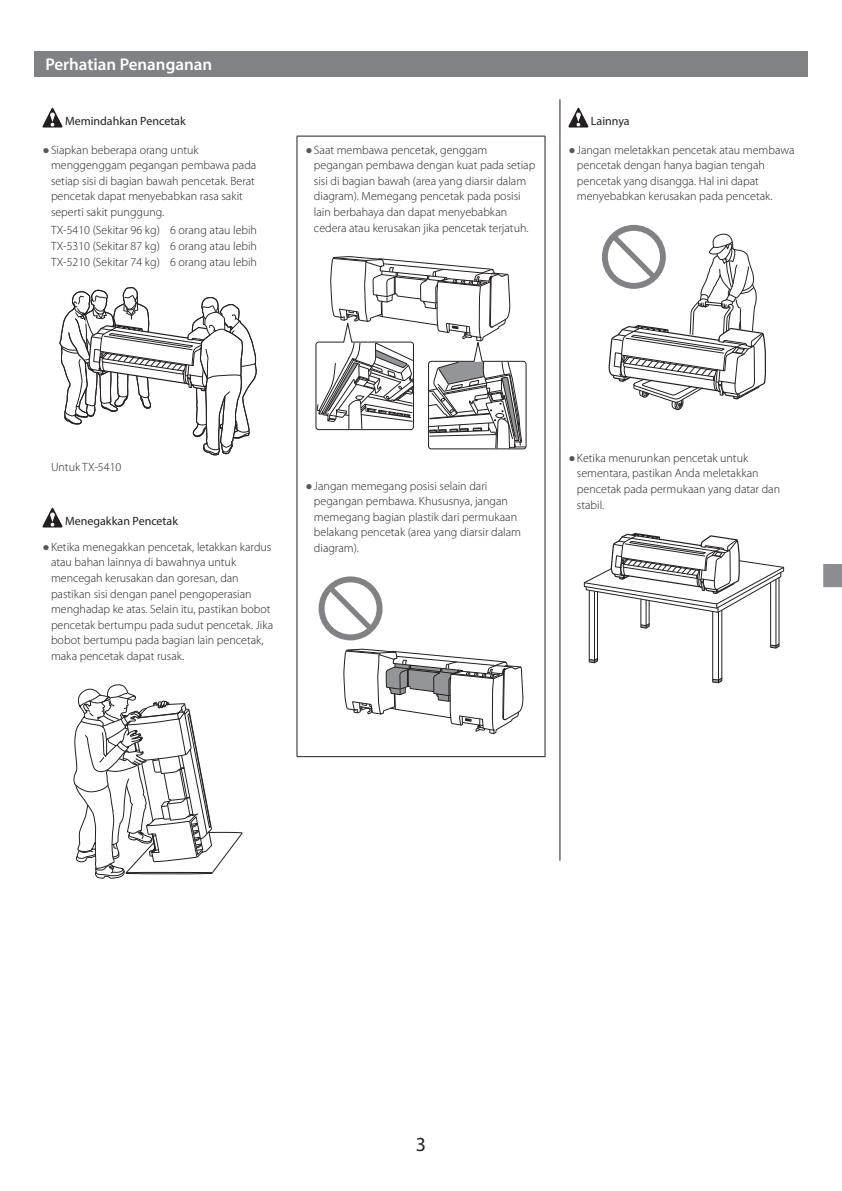
<style>
.page{position:relative;width:842px;height:1191px;background:#fff}
.page>*{position:absolute;margin:0;border:0;box-sizing:border-box;transform-origin:0 0}
.t1{font:20px "Myriad Pro";color:#231f20}
.t2{font:600 17px "Myriad Pro";color:#fff}
.t3{font:300 12px/15.6px "Myriad Pro";color:#231f20}
.t4{font:12px "Myriad Pro";color:#231f20}
.s1{font-family:"Arial";font-weight:400;color:#57585a}
</style>
<div class="page">
<div style="left:34px;top:51px;width:774px;height:26px;background:#808285"></div>
<svg style="left:823px;top:564px;width:19px;height:23px"></svg>
<svg style="left:43px;top:108px;width:19px;height:19px"></svg>
<svg style="left:60px;top:287px;width:197px;height:168px"></svg>
<svg style="left:43px;top:508px;width:19px;height:19px"></svg>
<svg style="left:74px;top:684px;width:168px;height:194px"></svg>
<hr style="left:297px;top:136px;width:248px;height:1px;background:#231f20">
<hr style="left:297px;top:136px;width:1px;height:336px;background:#231f20">
<hr style="left:545px;top:136px;width:1px;height:336px;background:#231f20">
<hr style="left:297px;top:472px;width:1px;height:284px;background:#231f20">
<hr style="left:545px;top:472px;width:1px;height:284px;background:#231f20">
<hr style="left:297px;top:756px;width:248px;height:1px;background:#231f20">
<svg style="left:315px;top:256px;width:212px;height:193px"></svg>
<svg style="left:343px;top:648px;width:180px;height:86px"></svg>
<svg style="left:319px;top:576px;width:64px;height:65px"></svg>
<hr style="left:559px;top:99px;width:1px;height:37px;background:#231f20">
<hr style="left:559px;top:136px;width:1px;height:308px;background:#231f20">
<hr style="left:559px;top:444px;width:1px;height:416px;background:#231f20">
<svg style="left:568px;top:108px;width:20px;height:19px"></svg>
<svg style="left:602px;top:225px;width:164px;height:185px"></svg>
<svg style="left:584px;top:533px;width:200px;height:150px"></svg>
<h2 class="t2" style="left:45px;top:54px;width:168px">Perhatian Penanganan</h2>
<p class="t4" style="left:65px;top:113px;width:122px">Memindahkan Pencetak</p>
<p class="t3" style="left:51px;top:142px;width:207px;text-indent:-9px"><span class="s1">●</span> Siapkan beberapa orang untuk menggenggam pegangan pembawa pada setiap sisi di bagian bawah pencetak. Berat pencetak dapat menyebabkan rasa sakit seperti sakit punggung.</p>
<p class="t3" style="left:51px;top:223px;width:208px;text-align:justify">TX-5410 (Sekitar 96 kg) 6 orang atau lebih TX-5310 (Sekitar 87 kg) 6 orang atau lebih TX-5210 (Sekitar 74 kg) 6 orang atau lebih</p>
<p class="t3" style="left:314px;top:142px;width:223px;text-indent:-9px"><span class="s1">●</span> Saat membawa pencetak, genggam pegangan pembawa dengan kuat pada setiap sisi di bagian bawah (area yang diarsir dalam diagram). Memegang pencetak pada posisi lain berbahaya dan dapat menyebabkan cedera atau kerusakan jika pencetak terjatuh.</p>
<p class="t4" style="left:591px;top:113px;width:40px">Lainnya</p>
<p class="t3" style="left:577px;top:142px;width:219px;text-indent:-9px"><span class="s1">●</span> Jangan meletakkan pencetak atau membawa pencetak dengan hanya bagian tengah pencetak yang disangga. Hal ini dapat menyebabkan kerusakan pada pencetak.</p>
<p class="t3" style="left:51px;top:459px;width:72px">Untuk TX-5410</p>
<p class="t4" style="left:65px;top:513px;width:115px">Menegakkan Pencetak</p>
<p class="t3" style="left:51px;top:539px;width:224px;text-indent:-9px"><span class="s1">●</span> Ketika menegakkan pencetak, letakkan kardus atau bahan lainnya di bawahnya untuk mencegah kerusakan dan goresan, dan pastikan sisi dengan panel pengoperasian menghadap ke atas. Selain itu, pastikan bobot pencetak bertumpu pada sudut pencetak. Jika bobot bertumpu pada bagian lain pencetak, maka pencetak dapat rusak.</p>
<p class="t3" style="left:314px;top:478px;width:208px;text-indent:-9px"><span class="s1">●</span> Jangan memegang posisi selain dari pegangan pembawa. Khususnya, jangan memegang bagian plastik dari permukaan belakang pencetak (area yang diarsir dalam diagram).</p>
<p class="t3" style="left:577px;top:450px;width:205px;text-indent:-9px"><span class="s1">●</span> Ketika menurunkan pencetak untuk sementara, pastikan Anda meletakkan pencetak pada permukaan yang datar dan stabil.</p>
<h1 class="t1" style="left:416px;top:1132px;width:12px">3</h1>
</div>
